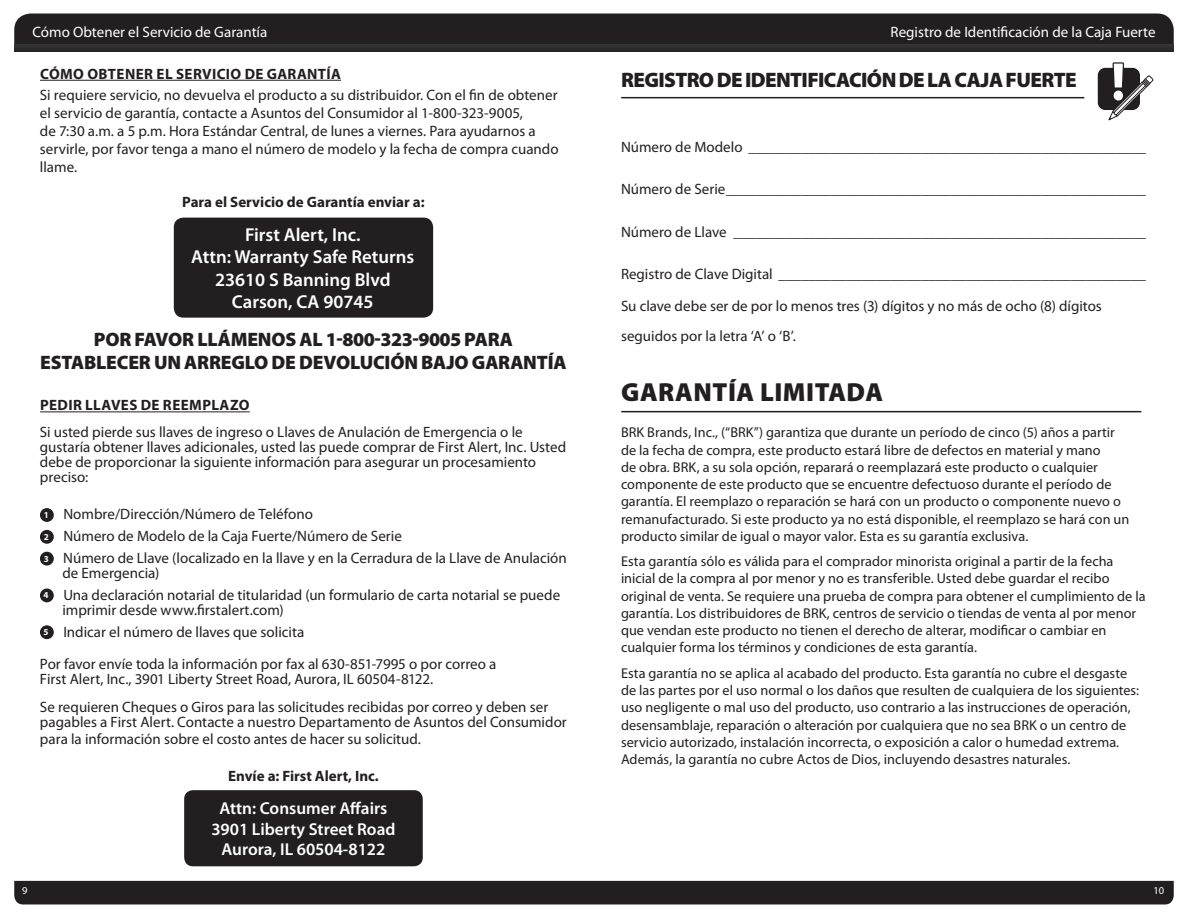
<style>
.page{position:relative;width:1188px;height:918px;background:#fff}
.page>*{position:absolute;margin:0;border:0;box-sizing:border-box;transform-origin:0 0}
.t1{font:900 condensed 54.15px "Myriad Pro";color:#fff}
.t2{font:900 26.25px "Myriad Pro";letter-spacing:.02em;color:#231f20}
.t3{font:900 21px "Myriad Pro";letter-spacing:-.03em;color:#231f20}
.t4{font:900 19.5px/23.4px "Myriad Pro";letter-spacing:-.01em;color:#231f20;text-align:center}
.t5{font:600 18.75px/22.5px "Myriad Pro";color:#fff;text-align:center}
.t6{font:600 17.25px/20.7px "Myriad Pro";color:#fff;text-align:center}
.t7{font:15px/15px "Myriad Pro";color:#231f20}
.t8{font:700 15px "Myriad Pro";letter-spacing:.015em;color:#231f20}
.t9{font:15px "Myriad Pro";color:#fff}
.t10{font:14.25px/17.2px "Myriad Pro";letter-spacing:.005em;color:#231f20}
.t11{font:10.5px "Myriad Pro";color:#fff}
.s1{font-weight:700;font-size:9.15px;color:#fff}
</style>
<div class="page">
<svg style="left:14px;top:14px;width:1160px;height:37px;background:#252122"></svg>
<div style="left:14px;top:45px;width:580px;height:6px;background:#2f2c2d"></div>
<div style="left:14px;top:881px;width:1160px;height:23px;background:#231f20"></div>
<hr style="left:621px;top:97px;width:463px;height:1px;background:#231f20">
<hr style="left:621px;top:411px;width:520px;height:1px;background:#231f20">
<hr style="left:40px;top:80px;width:301px;height:1px;background:#231f20">
<hr style="left:40px;top:411px;width:210px;height:1px;background:#231f20">
<div style="left:174px;top:218px;width:259px;height:100px;background:#231f20;border-radius:10px"></div>
<div style="left:40px;top:508px;width:14px;height:14px;background:#231f20;border-radius:50%"></div>
<div style="left:40px;top:530px;width:14px;height:14px;background:#231f20;border-radius:50%"></div>
<div style="left:40px;top:552px;width:14px;height:14px;background:#231f20;border-radius:50%"></div>
<div style="left:40px;top:589px;width:14px;height:13px;background:#231f20;border-radius:50%"></div>
<div style="left:40px;top:625px;width:14px;height:14px;background:#231f20;border-radius:50%"></div>
<div style="left:184px;top:790px;width:239px;height:76px;background:#231f20;border-radius:9px"></div>
<div style="left:1097px;top:67px;width:44px;height:44px;background:#231f20;border-radius:8px"></div>
<div style="left:1097px;top:67px;width:44px;height:44px;border:1px solid #fff;border-radius:8px"></div>
<svg style="left:1108px;top:62px;width:45px;height:59px"></svg>
<p class="t9" style="left:32px;top:23px;width:236px">Cómo Obtener el Servicio de Garantía</p>
<p class="t9" style="left:891px;top:23px;width:266px">Registro de Identificación de la Caja Fuerte</p>
<h3 class="t3" style="left:621px;top:66px;width:25px">REGISTRO</h3>
<h3 class="t3" style="left:717px;top:66px;width:47px">DE IDENTIFICACIÓN</h3>
<h3 class="t3" style="left:899px;top:66px;width:81px">DE LA CAJA</h3>
<h3 class="t3" style="left:1006px;top:66px;width:24px">FUERTE</h3>
<h1 class="t1" style="left:1112px;top:52px;width:15px">!</h1>
<p class="t8" style="left:40px;top:64px;width:302px">CÓMO OBTENER EL SERVICIO DE GARANTÍA</p>
<p class="t7" style="left:40px;top:86px;width:520px;line-height:18px">Si requiere servicio, no devuelva el producto a su distribuidor. Con el fin de obtener el servicio de garantía, contacte a Asuntos del Consumidor al 1-800-323-9005,<br>de 7:30 a.m. a 5 p.m. Hora Estándar Central, de lunes a viernes. Para ayudarnos a servirle, por favor tenga a mano el número de modelo y la fecha de compra cuando llame.</p>
<p class="t8" style="left:182px;top:192px;width:244px">Para el Servicio de Garantía enviar a:</p>
<p class="t5" style="left:191px;top:223px;width:225px">First Alert, Inc.<br>Attn: Warranty Safe Returns<br>23610 S Banning Blvd<br>Carson, CA 90745</p>
<h3 class="t4" style="left:40px;top:327px;width:528px">POR FAVOR LLÁMENOS AL 1-800-323-9005 PARA<br>ESTABLECER UN ARREGLO DE DEVOLUCIÓN BAJO GARANTÍA</h3>
<p class="t8" style="left:40px;top:396px;width:211px">PEDIR LLAVES DE REEMPLAZO</p>
<p class="t7" style="left:40px;top:424px;width:528px">Si usted pierde sus llaves de ingreso o Llaves de Anulación de Emergencia o le gustaría obtener llaves adicionales, usted las puede comprar de First Alert, Inc. Usted debe de proporcionar la siguiente información para asegurar un procesamiento preciso:</p>
<p class="t7" style="left:44px;top:503px;width:525px;line-height:21.8px"><span class="s1">1</span> Nombre/Dirección/Número de Teléfono<br><span class="s1">2</span> Número de Modelo de la Caja Fuerte/Número de Serie<br><span class="s1">3</span> Número de Llave (localizado en la llave y en la Cerradura de la Llave de Anulación</p>
<p class="t7" style="left:43px;top:562px;width:518px;line-height:21.8px;text-indent:19px">de Emergencia)<br><span class="s1">4</span> Una declaración notarial de titularidad (un formulario de carta notarial se puede</p>
<p class="t7" style="left:43px;top:599px;width:262px;line-height:21.8px;text-align:center">imprimir desde www.firstalert.com)<br><span class="s1">5</span> Indicar el número de llaves que solicita</p>
<p class="t7" style="left:40px;top:656px;width:458px">Por favor envíe toda la información por fax al 630-851-7995 o por correo a<br>First Alert, Inc., 3901 Liberty Street Road, Aurora, IL 60504-8122.</p>
<p class="t7" style="left:40px;top:699px;width:528px">Se requieren Cheques o Giros para las solicitudes recibidas por correo y deben ser pagables a First Alert. Contacte a nuestro Departamento de Asuntos del Consumidor</p>
<p class="t7" style="left:40px;top:732px;width:383px">para la información sobre el costo antes de hacer su solicitud.</p>
<p class="t8" style="left:228px;top:766px;width:152px">Envíe a: First Alert, Inc.</p>
<p class="t6" style="left:211px;top:797px;width:186px">Attn: Consumer Affairs<br>3901 Liberty Street Road<br>Aurora, IL 60504-8122</p>
<p class="t7" style="left:621px;top:139px;width:526px">Número de Modelo _____________________________________________________</p>
<p class="t7" style="left:621px;top:182px;width:526px">Número de Serie________________________________________________________</p>
<p class="t7" style="left:621px;top:224px;width:526px">Número de Llave _______________________________________________________</p>
<p class="t7" style="left:621px;top:257px;width:526px;line-height:32.5px">Registro de Clave Digital _________________________________________________<br>Su clave debe ser de por lo menos tres (3) dígitos y no más de ocho (8) dígitos</p>
<p class="t7" style="left:621px;top:328px;width:176px">seguidos por la letra ‘A’ o ‘B’.</p>
<h2 class="t2" style="left:621px;top:375px;width:263px">GARANTÍA LIMITADA</h2>
<p class="t10" style="left:621px;top:424px;width:510px">BRK Brands, Inc., (“BRK”) garantiza que durante un período de cinco (5) años a partir de la fecha de compra, este producto estará libre de defectos en material y mano<br>de obra. BRK, a su sola opción, reparará o reemplazará este producto o cualquier componente de este producto que se encuentre defectuoso durante el período de garantía. El reemplazo o reparación se hará con un producto o componente nuevo o remanufacturado. Si este producto ya no está disponible, el reemplazo se hará con un producto similar de igual o mayor valor. Esta es su garantía exclusiva.</p>
<p class="t10" style="left:621px;top:553px;width:526px">Esta garantía sólo es válida para el comprador minorista original a partir de la fecha inicial de la compra al por menor y no es transferible. Usted debe guardar el recibo original de venta. Se requiere una prueba de compra para obtener el cumplimiento de la garantía. Los distribuidores de BRK, centros de servicio o tiendas de venta al por menor que vendan este producto no tienen el derecho de alterar, modificar o cambiar en cualquier forma los términos y condiciones de esta garantía.</p>
<p class="t10" style="left:621px;top:664px;width:520px">Esta garantía no se aplica al acabado del producto. Esta garantía no cubre el desgaste de las partes por el uso normal o los daños que resulten de cualquiera de los siguientes: uso negligente o mal uso del producto, uso contrario a las instrucciones de operación, desensamblaje, reparación o alteración por cualquiera que no sea BRK o un centro de servicio autorizado, instalación incorrecta, o exposición a calor o humedad extrema.<br>Además, la garantía no cubre Actos de Dios, incluyendo desastres naturales.</p>
<p class="t11" style="left:22px;top:884px;width:7px">9</p>
<p class="t11" style="left:1153px;top:884px;width:12px">10</p>
</div>
